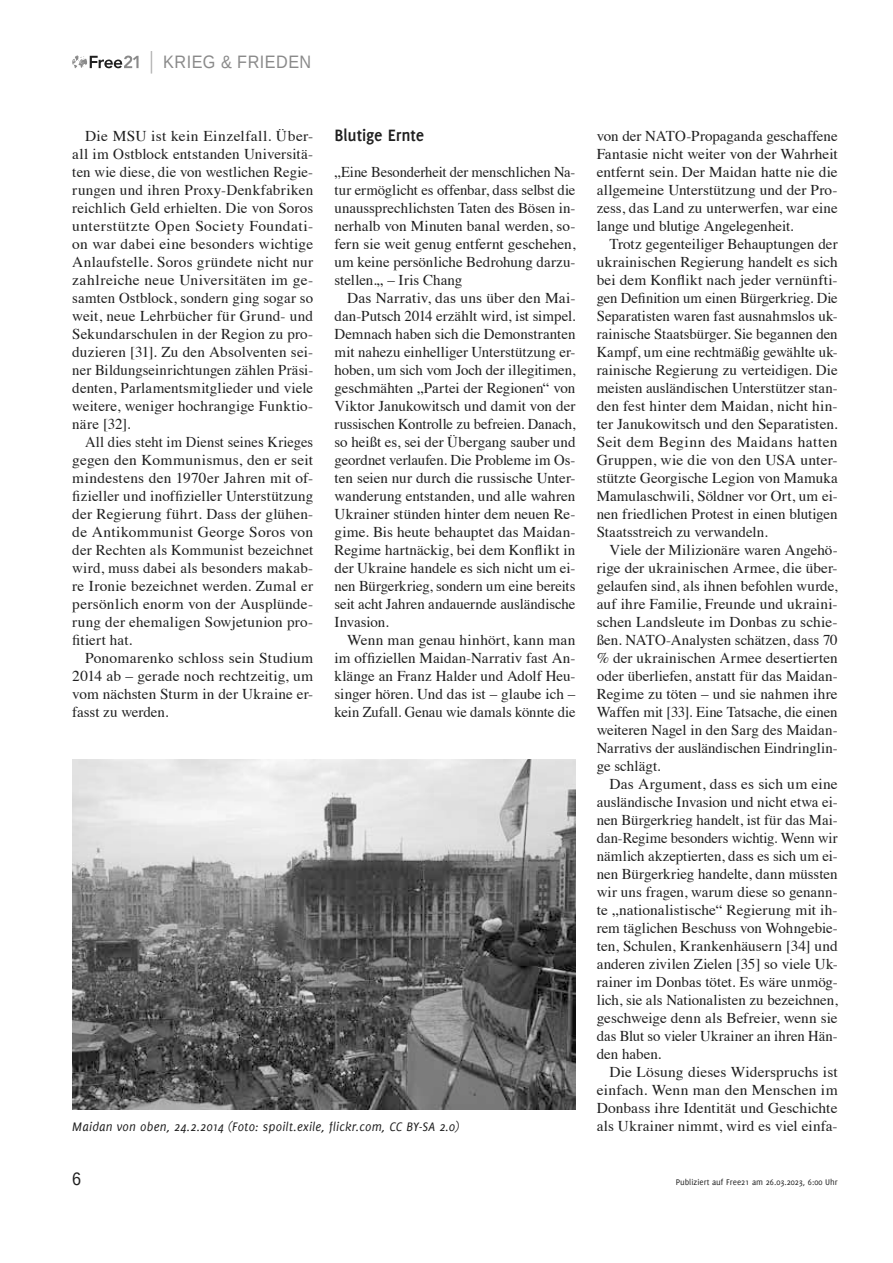
<style>
.page{position:relative;width:893px;height:1263px;background:#fff}
.page>*{position:absolute;margin:0;border:0;box-sizing:border-box;transform-origin:0 0}
.t1{font:18px "Liberation Sans";letter-spacing:.03em;color:#8a8a8a;scale:.9 1}
.t2{font:700 18px "Delicious";letter-spacing:-.005em;color:#1f1f1f}
.t3{font:18px "Liberation Sans";color:#1f1f1f;scale:.9 1}
.t4{font:15px/18px "Times";color:#1f1f1f;text-align:justify}
.t5{font:italic 13.5px "Delicious";letter-spacing:.015em;color:#1f1f1f}
.t6{font:9px "Delicious";color:#1f1f1f}
</style>
<div class="page">
<svg style="left:72px;top:55px;width:67px;height:13px"></svg>
<svg style="left:151px;top:51px;width:1px;height:23px"></svg>
<img style="left:72px;top:760px;width:503px;height:350px">
<p class="t1" style="left:163px;top:51px;width:166px">KRIEG &amp; FRIEDEN</p>
<p class="t4" style="left:72px;top:126px;width:242px;text-indent:13px">Die MSU ist kein Einzelfall. Über&shy;all im Ostblock entstanden Universitä&shy;ten wie diese, die von westlichen Regie&shy;rungen und ihren Proxy-Denkfabriken reichlich Geld erhielten. Die von Soros unterstützte Open Society Foundati&shy;on war dabei eine besonders wichtige Anlaufstelle. Soros gründete nicht nur zahlreiche neue Universitäten im ge&shy;samten Ostblock, sondern ging sogar so weit, neue Lehrbücher für Grund- und Sekundarschulen in der Region zu pro&shy;duzieren [31]. Zu den Absolventen sei&shy;ner Bildungseinrichtungen zählen Präsi&shy;denten, Parlamentsmitglieder und viele weitere, weniger hochrangige Funktio&shy;näre [32].</p>
<p class="t4" style="left:72px;top:432px;width:242px;text-indent:13px">All dies steht im Dienst seines Krieges gegen den Kommunismus, den er seit mindestens den 1970er Jahren mit of&shy;fizieller und inoffizieller Unterstützung der Regierung führt. Dass der glühen&shy;de Antikommunist George Soros von der Rechten als Kommunist bezeichnet wird, muss dabei als besonders makab&shy;re Ironie bezeichnet werden. Zumal er persönlich enorm von der Ausplünde&shy;rung der ehemaligen Sowjetunion pro&shy;fitiert hat.</p>
<p class="t4" style="left:72px;top:648px;width:242px;text-indent:13px">Ponomarenko schloss sein Studium 2014 ab – gerade noch rechtzeitig, um vom nächsten Sturm in der Ukraine er&shy;fasst zu werden.</p>
<p class="t2" style="left:334px;top:125px;width:91px">Blutige Ernte</p>
<p class="t4" style="left:334px;top:162px;width:242px">„Eine Besonderheit der menschlichen Na&shy;tur ermöglicht es offenbar, dass selbst die unaussprechlichsten Taten des Bösen in&shy;nerhalb von Minuten banal werden, so&shy;fern sie weit genug entfernt geschehen, um keine persönliche Bedrohung darzu&shy;stellen.„ – Iris Chang</p>
<p class="t4" style="left:334px;top:288px;width:242px;text-indent:13px">Das Narrativ, das uns über den Mai&shy;dan-Putsch 2014 erzählt wird, ist simpel.<br>Demnach haben sich die Demonstranten mit nahezu einhelliger Unterstützung er&shy;hoben, um sich vom Joch der illegitimen, geschmähten „Partei der Regionen“ von Viktor Janukowitsch und damit von der russischen Kontrolle zu befreien. Danach, so heißt es, sei der Übergang sauber und geordnet verlaufen. Die Probleme im Os&shy;ten seien nur durch die russische Unter&shy;wanderung entstanden, und alle wahren Ukrainer stünden hinter dem neuen Re&shy;gime. Bis heute behauptet das Maidan-Regime hartnäckig, bei dem Konflikt in der Ukraine handele es sich nicht um ei&shy;nen Bürgerkrieg, sondern um eine bereits seit acht Jahren andauernde ausländische Invasion.</p>
<p class="t4" style="left:334px;top:630px;width:242px;text-indent:13px">Wenn man genau hinhört, kann man im offiziellen Maidan-Narrativ fast An&shy;klänge an Franz Halder und Adolf Heu&shy;singer hören. Und das ist – glaube ich – kein Zufall. Genau wie damals könnte die</p>
<p class="t4" style="left:597px;top:126px;width:242px">von der NATO-Propaganda geschaffene Fantasie nicht weiter von der Wahrheit entfernt sein. Der Maidan hatte nie die allgemeine Unterstützung und der Pro&shy;zess, das Land zu unterwerfen, war eine lange und blutige Angelegenheit.</p>
<p class="t4" style="left:597px;top:234px;width:242px;text-indent:13px">Trotz gegenteiliger Behauptungen der ukrainischen Regierung handelt es sich bei dem Konflikt nach jeder vernünfti&shy;gen Definition um einen Bürgerkrieg. Die Separatisten waren fast ausnahmslos uk&shy;rainische Staatsbürger. Sie begannen den Kampf, um eine rechtmäßig gewählte uk&shy;rainische Regierung zu verteidigen. Die meisten ausländischen Unterstützer stan&shy;den fest hinter dem Maidan, nicht hin&shy;ter Janukowitsch und den Separatisten.<br>Seit dem Beginn des Maidans hatten Gruppen, wie die von den USA unter&shy;stützte Georgische Legion von Mamuka Mamulaschwili, Söldner vor Ort, um ei&shy;nen friedlichen Protest in einen blutigen Staatsstreich zu verwandeln.</p>
<p class="t4" style="left:597px;top:540px;width:242px;text-indent:13px">Viele der Milizionäre waren Angehö&shy;rige der ukrainischen Armee, die über&shy;gelaufen sind, als ihnen befohlen wurde, auf ihre Familie, Freunde und ukraini&shy;schen Landsleute im Donbas zu schie&shy;ßen. NATO-Analysten schätzen, dass 70 % der ukrainischen Armee desertierten oder überliefen, anstatt für das Maidan-Regime zu töten – und sie nahmen ihre Waffen mit [33]. Eine Tatsache, die einen weiteren Nagel in den Sarg des Maidan-Narrativs der ausländischen Eindringlin&shy;ge schlägt.</p>
<p class="t4" style="left:597px;top:774px;width:242px;text-indent:13px">Das Argument, dass es sich um eine ausländische Invasion und nicht etwa ei&shy;nen Bürgerkrieg handelt, ist für das Mai&shy;dan-Regime besonders wichtig. Wenn wir nämlich akzeptierten, dass es sich um ei&shy;nen Bürgerkrieg handelte, dann müssten wir uns fragen, warum diese so genann&shy;te „nationalistische“ Regierung mit ih&shy;rem täglichen Beschuss von Wohngebie&shy;ten, Schulen, Krankenhäusern [34] und anderen zivilen Zielen [35] so viele Uk&shy;rainer im Donbas tötet. Es wäre unmög&shy;lich, sie als Nationalisten zu bezeichnen, geschweige denn als Befreier, wenn sie das Blut so vieler Ukrainer an ihren Hän&shy;den haben.</p>
<p class="t4" style="left:597px;top:1062px;width:242px;text-indent:13px">Die Lösung dieses Widerspruchs ist einfach. Wenn man den Menschen im Donbass ihre Identität und Geschichte</p>
<p class="t5" style="left:72px;top:1119px;width:388px">Maidan von oben, 24.2.2014 (Foto: spoilt.exile, flickr.com, CC BY-SA 2.0)</p>
<p class="t4" style="left:597px;top:1116px;width:242px">als Ukrainer nimmt, wird es viel einfa-</p>
<p class="t3" style="left:72px;top:1168px;width:12px">6</p>
<p class="t6" style="left:676px;top:1177px;width:163px">Publiziert auf Free21 am 26.03.2023, 6:00 Uhr</p>
</div>
